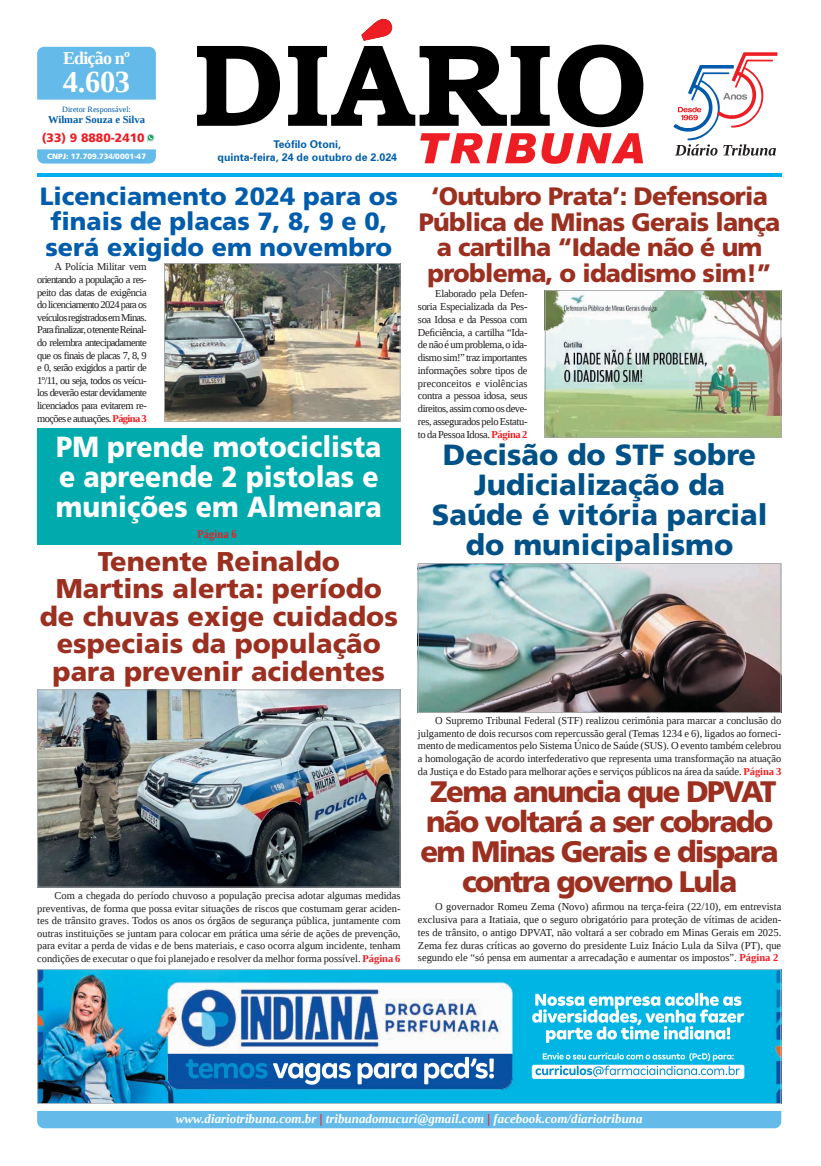
<style>
.page{position:relative;width:821px;height:1166px;background:#fff}
.page>*{position:absolute;margin:0;border:0;box-sizing:border-box;transform-origin:0 0}
.t1{font:700 30.45px "Liberation Serif";color:#fff}
.t2{font:900 29.66px/30.1px "Frutiger LT Std";letter-spacing:-.06em;color:#9b2f20;text-align:center}
.t3{font:900 29.22px/30.1px "Frutiger LT Std";color:#005187;text-align:center}
.t4{font:900 29.14px/30.3px "Frutiger LT Std";color:#fff;text-align:justify;scale:.92 1}
.t5{font:900 27.12px/27.6px "Frutiger LT Std";color:#9b2f20;text-align:center}
.t6{font:900 25.2px/25.6px "Frutiger LT Std";letter-spacing:-.03em;color:#9b2f20;text-align:center}
.t7{font:900 24.94px/25.4px "Frutiger LT Std";color:#015dab}
.t8{font:700 18.03px "Liberation Serif";letter-spacing:-.045em;color:#fff}
.t9{font:italic 700 12.95px "Liberation Serif";color:#fff}
.t10{font:900 12.16px "Frutiger LT Std";color:#ee1d23}
.t11{font:700 11.9px "Liberation Serif";letter-spacing:.005em;color:#ee1d23;scale:.88 1}
.t12{font:700 10.67px/12.6px "Zurich BT";color:#015dab;text-align:center}
.t13{font:10.59px/12.8px "Liberation Serif";letter-spacing:-.005em;color:#231f20;text-align:justify}
.t14{font:700 10.59px "Liberation Serif";color:#015dab}
.t15{font:10.5px/12.6px "Liberation Serif";letter-spacing:-.03em;color:#231f20;text-align:justify}
.t16{font:8.14px "Liberation Serif";color:#015dab}
.t17{font:900 7.7px "Frutiger LT Std";color:#fff}
.s1{font-weight:700;color:#ee1d23}
.s2{color:#ee1d23}
</style>
<div class="page">
<div style="left:37px;top:1111px;width:744px;height:17px;background:#64bae9"></div>
<hr style="left:37px;top:174px;width:744px;height:3px;background:#00aeef">
<svg style="left:197px;top:26px;width:446px;height:101px"></svg>
<svg style="left:361px;top:19px;width:31px;height:22px"></svg>
<svg style="left:420px;top:133px;width:223px;height:31px"></svg>
<div style="left:37px;top:47px;width:119px;height:53px;background:#64bae9"></div>
<svg style="left:37px;top:149px;width:119px;height:15px;background:#6ebeea"></svg>
<svg style="left:147px;top:134px;width:7px;height:8px"></svg>
<div style="left:37px;top:428px;width:364px;height:117px;background:#00aaad"></div>
<img style="left:37px;top:969px;width:744px;height:135px">
<svg style="left:673px;top:52px;width:104px;height:104px"></svg>
<img style="left:545px;top:290px;width:236px;height:148px">
<img style="left:164px;top:263px;width:237px;height:159px">
<img style="left:37px;top:689px;width:364px;height:198px">
<img style="left:418px;top:563px;width:363px;height:150px">
<h3 class="t8" style="left:63px;top:45px;width:68px">Edição nº</h3>
<h1 class="t1" style="left:63px;top:61px;width:69px">4.603</h1>
<p class="t16" style="left:62px;top:104px;width:70px">Diretor Responsável:</p>
<p class="t14" style="left:48px;top:112px;width:99px">Wilmar Souza e Silva</p>
<p class="t10" style="left:42px;top:130px;width:104px">(33) 9 8880-2410</p>
<p class="t17" style="left:47px;top:151px;width:100px">CNPJ: 17.709.734/0001-47</p>
<p class="t12" style="left:218px;top:137px;width:181px">Teófilo Otoni,<br>quinta-feira, 24 de outubro de 2.024</p>
<h3 class="t7" style="left:40px;top:183px;width:360px">Licenciamento 2024 para os finais de placas 7, 8, 9 e 0, será exigido em novembro</h3>
<p class="t15" style="left:37px;top:260px;width:111px;text-indent:17px">A Polícia Militar vem orientando a população a res&shy;peito das datas de exigência do licenciamento 2024 para os veículos registrados em Minas.<br>Para finalizar, o tenente Reinal&shy;do relembra antecipadamente que os finais de placas 7, 8, 9 e 0, serão exigidos a partir de 1º/11, ou seja, todos os veícu&shy;los deverão estar devidamente licenciados para evitarem re&shy;moções e autuações. <span class="s1">Página 3</span></p>
<h3 class="t4" style="left:56px;top:431px;width:356px">PM prende motociclista e apreende 2 pistolas e munições em Almenara</h3>
<p class="t11" style="left:197px;top:525px;width:46px">Página 6</p>
<h3 class="t5" style="left:40px;top:547px;width:360px">Tenente Reinaldo<br>Martins alerta: período de chuvas exige cuidados especiais da população para prevenir acidentes</h3>
<p class="t15" style="left:37px;top:889px;width:365px;text-indent:17px">Com a chegada do período chuvoso a população precisa adotar algumas medidas preventivas, de forma que possa evitar situações de riscos que costumam gerar aciden&shy;tes de trânsito graves. Todos os anos os órgãos de segurança pública, juntamente com outras instituições se juntam para colocar em prática uma série de ações de prevenção, para evitar a perda de vidas e de bens materiais, e caso ocorra algum incidente, tenham condições de executar o que foi planejado e resolver da melhor forma possível. <span class="s1">Página 6</span></p>
<h3 class="t6" style="left:419px;top:183px;width:363px">‘Outubro Prata’: Defensoria<br>Pública de Minas Gerais lança a cartilha “Idade não é um problema, o idadismo sim!”</h3>
<p class="t13" style="left:418px;top:287px;width:111px;text-indent:17px">Elaborado pela Defen&shy;soria Especializada da Pes&shy;soa Idosa e da Pessoa com Deficiência, a cartilha “Ida&shy;de não é um problema, o ida&shy;dismo sim!” traz importantes informações sobre tipos de preconceitos e violências contra a pessoa idosa, seus direitos, assim como os deve&shy;res, assegurados pelo Estatu&shy;to da Pessoa Idosa. <span class="s1">Página 2</span></p>
<h3 class="t3" style="left:432px;top:440px;width:337px">Decisão do STF sobre<br>Judicialização da<br>Saúde é vitória parcial do municipalismo</h3>
<p class="t13" style="left:418px;top:714px;width:365px;text-indent:17px">O Supremo Tribunal Federal (STF) realizou cerimônia para marcar a conclusão do julgamento de dois recursos com repercussão geral (Temas 1234 e 6), ligados ao forneci&shy;mento de medicamentos pelo Sistema Único de Saúde (SUS). O evento também celebrou a homologação de acordo interfederativo que representa uma transformação na atuação da Justiça e do Estado para melhorar ações e serviços públicos na área da saúde. <span class="s1">Página 3</span></p>
<h2 class="t2" style="left:420px;top:777px;width:360px">Zema anuncia que DPVAT não voltará a ser cobrado em Minas Gerais e dispara contra governo Lula</h2>
<p class="t13" style="left:418px;top:900px;width:365px;text-indent:17px">O governador Romeu Zema (Novo) afirmou na terça-feira (22/10), em entrevista exclusiva para a Itatiaia, que o seguro obrigatório para proteção de vítimas de aciden&shy;tes de trânsito, o antigo DPVAT, não voltará a ser cobrado em Minas Gerais em 2025.<br>Zema fez duras críticas ao governo do presidente Luiz Inácio Lula da Silva (PT), que segundo ele “só pensa em aumentar a arrecadação e aumentar os impostos”. <span class="s1">Página 2</span></p>
<p class="t9" style="left:176px;top:1110px;width:468px">www.diariotribuna.com.br <span class="s2">|</span> tribunadomucuri@gmail.com <span class="s2">|</span> facebook.com/diariotribuna</p>
</div>
